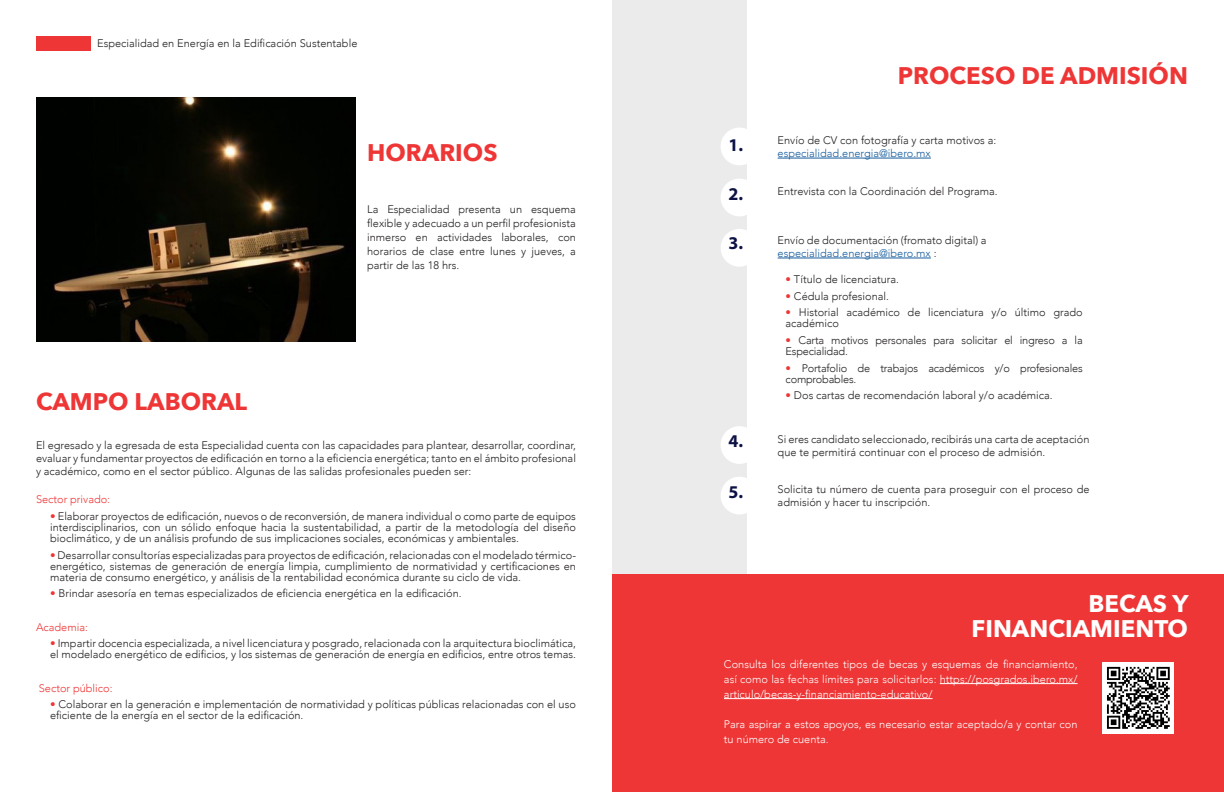
<style>
.page{position:relative;width:1224px;height:792px;background:#fff}
.page>*{position:absolute;margin:0;border:0;box-sizing:border-box;transform-origin:0 0}
.t1{font:700 24px "Avenir Next";color:#ee3636}
.t2{font:700 24px "Avenir Next";color:#fff}
.t3{font:700 18px "Myriad Pro";color:#0d1245}
.t4{font:300 11px/11px "Avenir";color:#231f20}
.t5{font:300 11px/15px "Avenir";color:#fff;text-align:justify}
.t6{font:300 11px/11px "Avenir";letter-spacing:-.02em;color:#231f20}
.t7{font:300 11px "Avenir";color:#ee3636}
.t8{font:300 11px "Avenir";color:#175d9e}
.s1{color:#ee3636}
.s2{color:#175d9e}
</style>
<div class="page">
<div style="left:36px;top:36px;width:54px;height:14px;background:#ee3636"></div>
<hr style="left:778px;top:158px;width:153px;height:1px;background:#175d9e">
<hr style="left:778px;top:258px;width:153px;height:1px;background:#175d9e">
<img style="left:36px;top:97px;width:319px;height:244px">
<div style="left:612px;top:0;width:134px;height:792px;background:#ebebeb"></div>
<div style="left:721px;top:128px;width:37px;height:37px;background:#fff;border-radius:50%"></div>
<div style="left:721px;top:179px;width:37px;height:37px;background:#fff;border-radius:50%"></div>
<div style="left:721px;top:229px;width:37px;height:38px;background:#fff;border-radius:50%"></div>
<div style="left:721px;top:426px;width:37px;height:38px;background:#fff;border-radius:50%"></div>
<div style="left:721px;top:477px;width:37px;height:37px;background:#fff;border-radius:50%"></div>
<div style="left:612px;top:574px;width:612px;height:218px;background:#ee3636"></div>
<hr style="left:940px;top:683px;width:138px;height:1px;background:#fff">
<hr style="left:724px;top:698px;width:209px;height:1px;background:#fff">
<img style="left:1103px;top:663px;width:71px;height:71px">
<p class="t4" style="left:97px;top:38px;width:262px">Especialidad en Energía en la Edificación Sustentable</p>
<p class="t1" style="left:367px;top:132px;width:132px">HORARIOS</p>
<p class="t4" style="left:367px;top:202px;width:210px;line-height:14px;text-align:justify">La Especialidad presenta un esquema flexible y adecuado a un perfil profesionista inmerso en actividades laborales, con horarios de clase entre lunes y jueves, a partir de las 18 hrs.</p>
<p class="t1" style="left:36px;top:381px;width:213px">CAMPO LABORAL</p>
<p class="t4" style="left:36px;top:438px;width:542px;line-height:13px;text-align:justify">El egresado y la egresada de esta Especialidad cuenta con las capacidades para plantear, desarrollar, coordinar, evaluar y fundamentar proyectos de edificación en torno a la eficiencia energética; tanto en el ámbito profesional y académico, como en el sector público. Algunas de las salidas profesionales pueden ser:</p>
<p class="t7" style="left:36px;top:493px;width:76px">Sector privado:</p>
<p class="t4" style="left:50px;top:511px;width:527px;text-align:justify"><span class="s1">•</span> Elaborar proyectos de edificación, nuevos o de reconversión, de manera individual o como parte de equipos interdisciplinarios, con un sólido enfoque hacia la sustentabilidad, a partir de la metodología del diseño bioclimático, y de un análisis profundo de sus implicaciones sociales, económicas y ambientales.</p>
<p class="t4" style="left:50px;top:549px;width:527px;text-align:justify"><span class="s1">•</span> Desarrollar consultorías especializadas para proyectos de edificación, relacionadas con el modelado térmico&shy;energético, sistemas de generación de energía limpia, cumplimiento de normatividad y certificaciones en materia de consumo energético, y análisis de la rentabilidad económica durante su ciclo de vida.</p>
<p class="t4" style="left:50px;top:588px;width:413px"><span class="s1">•</span> Brindar asesoría en temas especializados de eficiencia energética en la edificación.</p>
<p class="t7" style="left:36px;top:620px;width:53px">Academia:</p>
<p class="t4" style="left:50px;top:638px;width:527px"><span class="s1">•</span> Impartir docencia especializada, a nivel licenciatura y posgrado, relacionada con la arquitectura bioclimática, el modelado energético de edificios, y los sistemas de generación de energía en edificios, entre otros temas.</p>
<p class="t7" style="left:39px;top:681px;width:75px">Sector público:</p>
<p class="t4" style="left:50px;top:699px;width:527px"><span class="s1">•</span> Colaborar en la generación e implementación de normatividad y políticas públicas relacionadas con el uso eficiente de la energía en el sector de la edificación.</p>
<p class="t3" style="left:729px;top:133px;width:16px">1.</p>
<p class="t3" style="left:729px;top:182px;width:16px">2.</p>
<p class="t3" style="left:729px;top:232px;width:16px">3.</p>
<p class="t3" style="left:729px;top:429px;width:16px">4.</p>
<p class="t3" style="left:729px;top:480px;width:16px">5.</p>
<p class="t1" style="left:898px;top:54px;width:292px">PROCESO DE ADMISIÓN</p>
<p class="t4" style="left:778px;top:135px;width:220px">Envío de CV con fotografía y carta motivos a:</p>
<p class="t8" style="left:778px;top:147px;width:155px">especialidad.energia@ibero.mx</p>
<p class="t4" style="left:778px;top:186px;width:222px">Entrevista con la Coordinación del Programa.</p>
<p class="t4" style="left:778px;top:234px;width:210px;line-height:13px">Envío de documentación (fromato digital) a <span class="s2">especialidad.energia@ibero.mx</span> :</p>
<p class="t4" style="left:786px;top:274px;width:115px"><span class="s1">•</span> Título de licenciatura.</p>
<p class="t4" style="left:786px;top:291px;width:105px"><span class="s1">•</span> Cédula profesional.</p>
<p class="t4" style="left:786px;top:307px;width:299px"><span class="s1">•</span> Historial académico de licenciatura y/o último grado académico</p>
<p class="t6" style="left:786px;top:335px;width:299px"><span class="s1">•</span> Carta motivos personales para solicitar el ingreso a la<br>Especialidad.</p>
<p class="t6" style="left:786px;top:363px;width:299px"><span class="s1">•</span> Portafolio de trabajos académicos y/o profesionales comprobables.</p>
<p class="t4" style="left:786px;top:390px;width:269px"><span class="s1">•</span> Dos cartas de recomendación laboral y/o académica.</p>
<p class="t4" style="left:778px;top:433px;width:313px;line-height:13px">Si eres candidato seleccionado, recibirás una carta de aceptación que te permitirá continuar con el proceso de admisión.</p>
<p class="t4" style="left:778px;top:483px;width:313px;line-height:13px">Solicita tu número de cuenta para proseguir con el proceso de admisión y hacer tu inscripción.</p>
<p class="t2" style="left:1088px;top:583px;width:102px">BECAS Y</p>
<p class="t2" style="left:972px;top:608px;width:218px">FINANCIAMIENTO</p>
<p class="t5" style="left:724px;top:657px;width:355px">Consulta los diferentes tipos de becas y esquemas de financiamiento, así como las fechas límites para solicitarlos: https://posgrados.ibero.mx/ articulo/becas-y-financiamiento-educativo/</p>
<p class="t5" style="left:724px;top:717px;width:355px">Para aspirar a estos apoyos, es necesario estar aceptado/a y contar con tu número de cuenta.</p>
</div>
